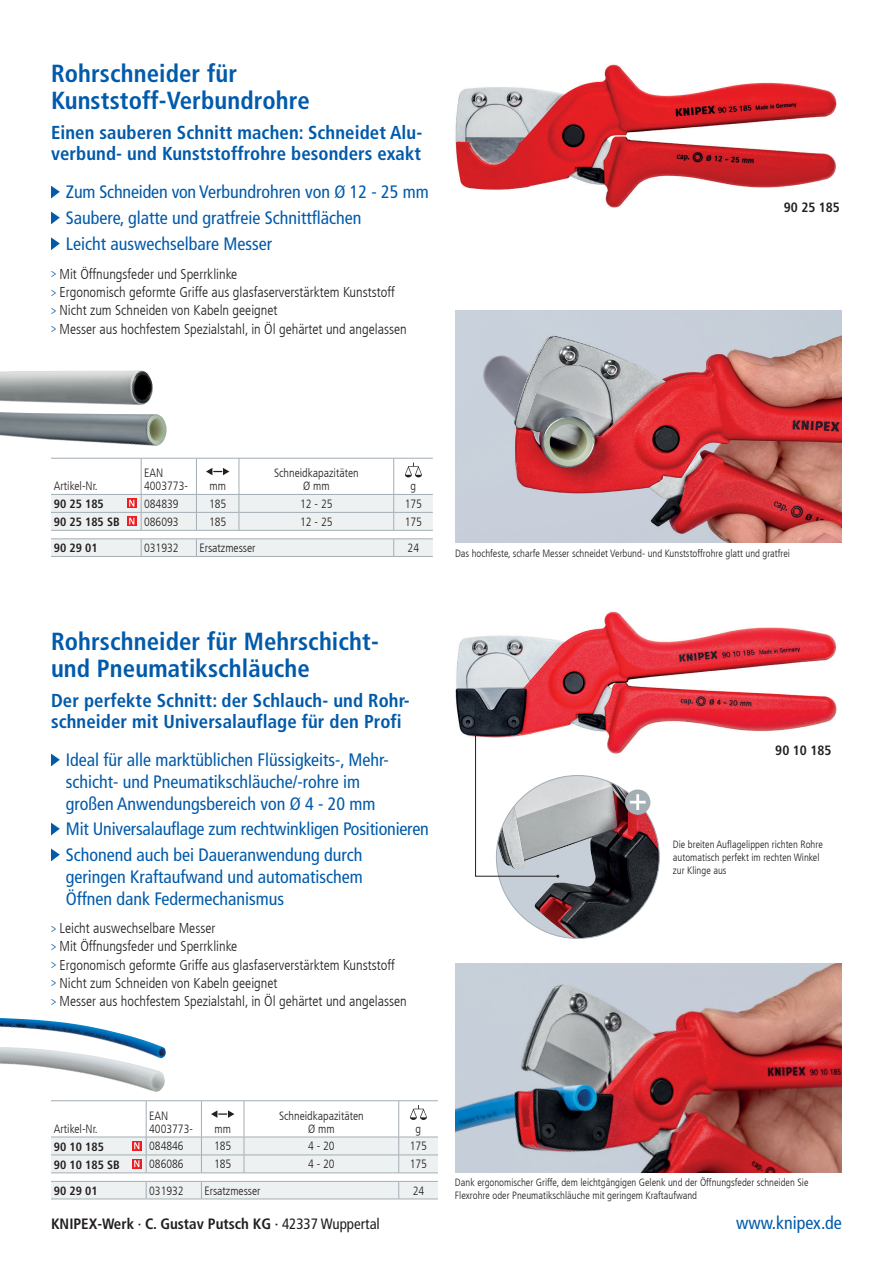
<style>
.page{position:relative;width:893px;height:1263px;background:#fff}
.page>*{position:absolute;margin:0;border:0;box-sizing:border-box;transform-origin:0 0}
.t1{font:700 condensed 24.75px/27px "Frutiger LT Com";letter-spacing:.005em;color:#015aaa}
.t2{font:700 condensed 18.75px/21px "Frutiger LT Com";letter-spacing:.005em;color:#015aaa}
.t3{font:condensed 18px/21.6px "Frutiger LT Com";color:#015aaa}
.t4{font:700 condensed 15px "Frutiger LT Com";color:#231f20}
.t5{font:300 condensed 14.25px/18.3px "Frutiger LT Com";color:#231f20}
.t6{font:700 condensed 13.5px "Frutiger LT Com";color:#231f20}
.t7{font:300 condensed 12px/12.8px "Frutiger LT Com";color:#231f20}
.t8{font:700 condensed 12px "Frutiger LT Com";color:#231f20}
.t9{font:300 condensed 10.5px/12.8px "Frutiger LT Com";color:#231f20}
.s1{font-weight:400;font-size:12px;color:#015aaa}
.s2{font-weight:400}
</style>
<div class="page">
<img style="left:498px;top:775px;width:160px;height:163px">
<div style="left:625px;top:789px;width:25px;height:26px;background:#a3aeb5;border-radius:50%"></div>
<svg style="left:630px;top:794px;width:16px;height:16px"></svg>
<img style="left:455px;top:310px;width:387px;height:232px">
<img style="left:455px;top:964px;width:387px;height:208px">
<img style="left:455px;top:611px;width:382px;height:143px">
<img style="left:455px;top:64px;width:382px;height:144px">
<svg style="left:475px;top:699px;width:84px;height:179px"></svg>
<svg style="left:51px;top:754px;width:9px;height:12px"></svg>
<svg style="left:51px;top:823px;width:9px;height:12px"></svg>
<svg style="left:51px;top:848px;width:9px;height:13px"></svg>
<hr style="left:51px;top:458px;width:90px;height:1px;background:#a3aeb5">
<hr style="left:141px;top:458px;width:55px;height:1px;background:#a3aeb5">
<hr style="left:141px;top:458px;width:1px;height:36px;background:#a3aeb5">
<hr style="left:196px;top:458px;width:43px;height:1px;background:#a3aeb5">
<hr style="left:196px;top:458px;width:1px;height:36px;background:#a3aeb5">
<hr style="left:239px;top:458px;width:155px;height:1px;background:#a3aeb5">
<hr style="left:239px;top:458px;width:1px;height:36px;background:#a3aeb5">
<hr style="left:394px;top:458px;width:39px;height:1px;background:#a3aeb5">
<hr style="left:393px;top:458px;width:1px;height:36px;background:#a3aeb5">
<hr style="left:51px;top:556px;width:90px;height:1px;background:#a3aeb5">
<hr style="left:141px;top:556px;width:55px;height:1px;background:#a3aeb5">
<hr style="left:196px;top:556px;width:43px;height:1px;background:#a3aeb5">
<hr style="left:239px;top:556px;width:155px;height:1px;background:#a3aeb5">
<hr style="left:394px;top:556px;width:39px;height:1px;background:#a3aeb5">
<svg style="left:206px;top:468px;width:23px;height:7px"></svg>
<svg style="left:405px;top:462px;width:17px;height:15px"></svg>
<svg style="left:51px;top:494px;width:382px;height:62px;background:#eaeced"></svg>
<hr style="left:51px;top:1100px;width:95px;height:1px;background:#a3aeb5">
<hr style="left:146px;top:1100px;width:55px;height:1px;background:#a3aeb5">
<hr style="left:146px;top:1101px;width:1px;height:36px;background:#a3aeb5">
<hr style="left:201px;top:1100px;width:43px;height:1px;background:#a3aeb5">
<hr style="left:201px;top:1101px;width:1px;height:36px;background:#a3aeb5">
<hr style="left:244px;top:1100px;width:155px;height:1px;background:#a3aeb5">
<hr style="left:244px;top:1101px;width:1px;height:36px;background:#a3aeb5">
<hr style="left:399px;top:1100px;width:39px;height:1px;background:#a3aeb5">
<hr style="left:398px;top:1101px;width:1px;height:36px;background:#a3aeb5">
<hr style="left:51px;top:1199px;width:95px;height:1px;background:#a3aeb5">
<hr style="left:146px;top:1199px;width:55px;height:1px;background:#a3aeb5">
<hr style="left:201px;top:1199px;width:43px;height:1px;background:#a3aeb5">
<hr style="left:244px;top:1199px;width:155px;height:1px;background:#a3aeb5">
<hr style="left:399px;top:1199px;width:39px;height:1px;background:#a3aeb5">
<svg style="left:211px;top:1110px;width:23px;height:8px"></svg>
<svg style="left:410px;top:1105px;width:17px;height:15px"></svg>
<svg style="left:51px;top:1137px;width:387px;height:62px;background:#eaeced"></svg>
<svg style="left:51px;top:186px;width:9px;height:12px"></svg>
<svg style="left:51px;top:212px;width:9px;height:12px"></svg>
<svg style="left:51px;top:237px;width:9px;height:13px"></svg>
<img style="left:0;top:370px;width:153px;height:35px">
<img style="left:0;top:412px;width:167px;height:34px">
<img style="left:0;top:1018px;width:166px;height:38px">
<img style="left:0;top:1047px;width:165px;height:45px">
<h1 class="t1" style="left:51px;top:60px;width:260px">Rohrschneider für<br>Kunststoff-Verbundrohre</h1>
<h2 class="t2" style="left:51px;top:122px;width:373px">Einen sauberen Schnitt machen: Schneidet Alu&shy;verbund- und Kunststoffrohre besonders exakt</h2>
<p class="t3" style="left:66px;top:179px;width:364px;line-height:25.8px">Zum Schneiden von Verbundrohren von Ø 12 - 25 mm<br>Saubere, glatte und gratfreie Schnittflächen<br>Leicht auswechselbare Messer</p>
<p class="t5" style="left:51px;top:265px;width:357px"><span class="s1">&gt;</span> Mit Öffnungsfeder und Sperrklinke<br><span class="s1">&gt;</span> Ergonomisch geformte Griffe aus glasfaserverstärktem Kunststoff<br><span class="s1">&gt;</span> Nicht zum Schneiden von Kabeln geeignet<br><span class="s1">&gt;</span> Messer aus hochfestem Spezialstahl, in Öl gehärtet und angelassen</p>
<p class="t6" style="left:784px;top:200px;width:58px">90 25 185</p>
<p class="t7" style="left:54px;top:480px;width:45px">Artikel-Nr.</p>
<p class="t7" style="left:144px;top:467px;width:45px">EAN<br>4003773-</p>
<p class="t7" style="left:209px;top:480px;width:18px">mm</p>
<p class="t7" style="left:274px;top:467px;width:86px;text-align:center">Schneidkapazitäten<br>Ø mm</p>
<p class="t7" style="left:411px;top:480px;width:7px">g</p>
<p class="t8" style="left:54px;top:497px;width:51px">90 25 185</p>
<p class="t7" style="left:144px;top:497px;width:36px">084839</p>
<p class="t7" style="left:209px;top:497px;width:19px">185</p>
<p class="t7" style="left:300px;top:497px;width:34px">12 - 25</p>
<p class="t7" style="left:405px;top:497px;width:19px">175</p>
<p class="t8" style="left:54px;top:515px;width:67px">90 25 185 SB</p>
<p class="t7" style="left:144px;top:515px;width:36px">086093</p>
<p class="t7" style="left:209px;top:515px;width:19px">185</p>
<p class="t7" style="left:300px;top:515px;width:34px">12 - 25</p>
<p class="t7" style="left:405px;top:515px;width:19px">175</p>
<p class="t8" style="left:54px;top:541px;width:45px">90 29 01</p>
<p class="t7" style="left:144px;top:542px;width:36px">031932</p>
<p class="t7" style="left:199px;top:542px;width:58px">Ersatzmesser</p>
<p class="t7" style="left:408px;top:542px;width:13px">24</p>
<p class="t9" style="left:455px;top:547px;width:337px">Das hochfeste, scharfe Messer schneidet Verbund- und Kunststoffrohre glatt und gratfrei</p>
<h1 class="t1" style="left:51px;top:628px;width:329px">Rohrschneider für Mehrschicht&shy;und Pneumatikschläuche</h1>
<h2 class="t2" style="left:51px;top:690px;width:360px">Der perfekte Schnitt: der Schlauch- und Rohr&shy;schneider mit Universalauflage für den Profi</h2>
<p class="t3" style="left:66px;top:749px;width:325px">Ideal für alle marktüblichen Flüssigkeits-, Mehr&shy;schicht- und Pneumatikschläuche/-rohre im großen Anwendungsbereich von Ø 4 - 20 mm</p>
<p class="t3" style="left:66px;top:816px;width:365px;line-height:25.8px">Mit Universalauflage zum rechtwinkligen Positionieren<br>Schonend auch bei Daueranwendung durch</p>
<p class="t3" style="left:66px;top:866px;width:298px">geringen Kraftaufwand und automatischem<br>Öffnen dank Federmechanismus</p>
<p class="t5" style="left:51px;top:919px;width:357px"><span class="s1">&gt;</span> Leicht auswechselbare Messer<br><span class="s1">&gt;</span> Mit Öffnungsfeder und Sperrklinke<br><span class="s1">&gt;</span> Ergonomisch geformte Griffe aus glasfaserverstärktem Kunststoff<br><span class="s1">&gt;</span> Nicht zum Schneiden von Kabeln geeignet<br><span class="s1">&gt;</span> Messer aus hochfestem Spezialstahl, in Öl gehärtet und angelassen</p>
<p class="t6" style="left:775px;top:742px;width:58px">90 10 185</p>
<p class="t9" style="left:673px;top:838px;width:151px">Die breiten Auflagelippen richten Rohre automatisch perfekt im rechten Winkel zur Klinge aus</p>
<p class="t7" style="left:54px;top:1122px;width:45px">Artikel-Nr.</p>
<p class="t7" style="left:149px;top:1109px;width:45px">EAN<br>4003773-</p>
<p class="t7" style="left:214px;top:1122px;width:18px">mm</p>
<p class="t7" style="left:279px;top:1109px;width:86px;text-align:center">Schneidkapazitäten<br>Ø mm</p>
<p class="t7" style="left:416px;top:1122px;width:7px">g</p>
<p class="t8" style="left:54px;top:1139px;width:51px">90 10 185</p>
<p class="t7" style="left:149px;top:1140px;width:36px">084846</p>
<p class="t7" style="left:214px;top:1140px;width:19px">185</p>
<p class="t7" style="left:308px;top:1140px;width:28px">4 - 20</p>
<p class="t7" style="left:410px;top:1140px;width:19px">175</p>
<p class="t8" style="left:54px;top:1157px;width:67px">90 10 185 SB</p>
<p class="t7" style="left:149px;top:1158px;width:36px">086086</p>
<p class="t7" style="left:214px;top:1158px;width:19px">185</p>
<p class="t7" style="left:308px;top:1158px;width:28px">4 - 20</p>
<p class="t7" style="left:410px;top:1158px;width:19px">175</p>
<p class="t8" style="left:54px;top:1183px;width:45px">90 29 01</p>
<p class="t7" style="left:149px;top:1184px;width:36px">031932</p>
<p class="t7" style="left:204px;top:1184px;width:58px">Ersatzmesser</p>
<p class="t7" style="left:413px;top:1184px;width:13px">24</p>
<p class="t9" style="left:455px;top:1176px;width:355px">Dank ergonomischer Griffe, dem leichtgängigen Gelenk und der Öffnungsfeder schneiden Sie<br>Flexrohre oder Pneumatikschläuche mit geringem Kraftaufwand</p>
<p class="t4" style="left:51px;top:1215px;width:330px">KNIPEX-Werk <span class="s2">·</span> C. Gustav Putsch KG <span class="s2">· 42337 Wuppertal</span></p>
<p class="t3" style="left:736px;top:1212px;width:107px">www.knipex.de</p>
</div>
